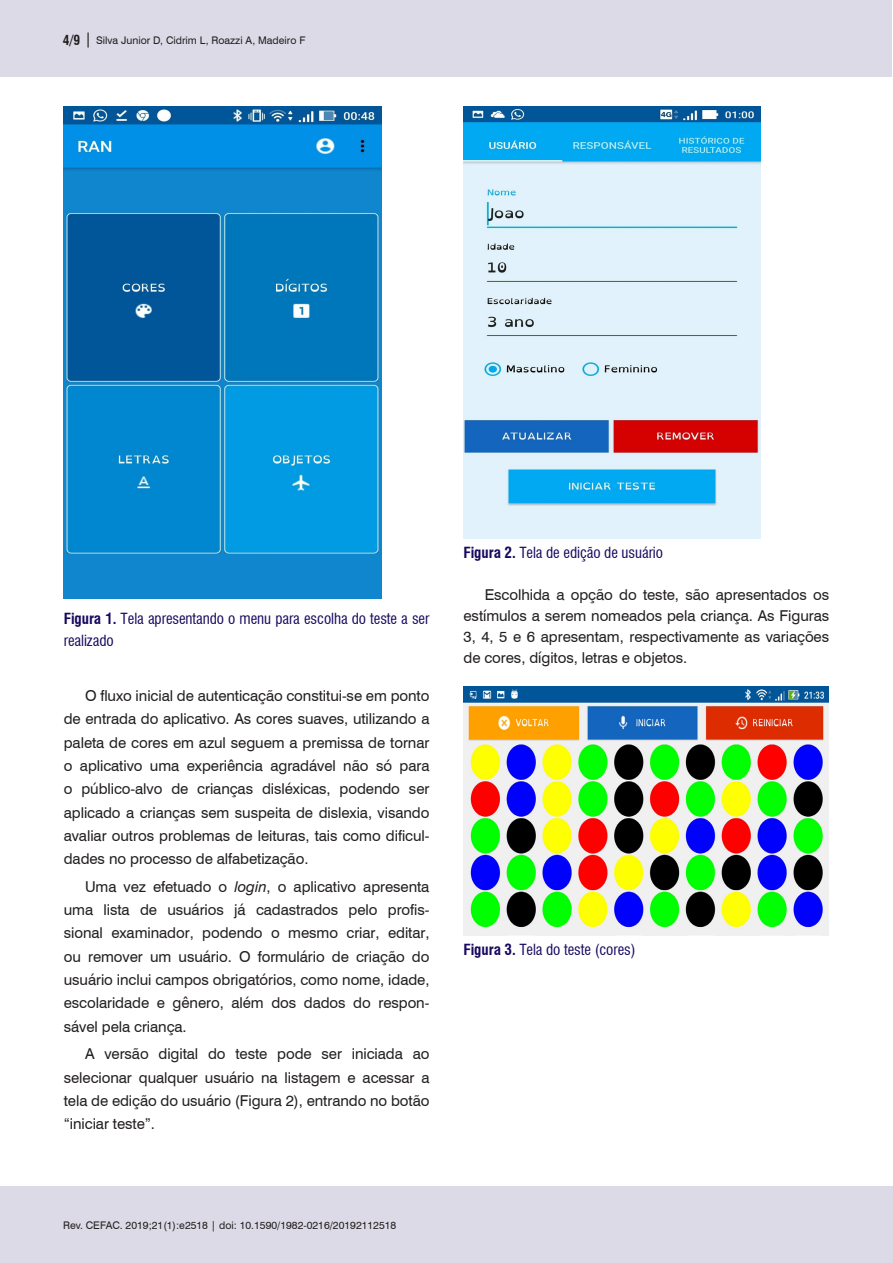
<style>
.page{position:relative;width:893px;height:1263px;background:#fff}
.page>*{position:absolute;margin:0;border:0;box-sizing:border-box;transform-origin:0 0}
.Corpo_do_texto{font:15px/23.2px "Swiss 721 BT";letter-spacing:-.005em;color:#231f20;text-align:justify}
.Titulo_tabelas_e_gr{font:condensed 15px/21.8px "Swiss 721 BT";letter-spacing:-.005em;color:#18085f}
.t1{font:10.5px "Swiss 721 BT";color:#231f20}
.s1{font-weight:700;font-stretch:condensed;font-size:13.5px}
.s2{font-size:15px}
.s3{font-weight:700}
.s4{font-style:italic}
</style>
<div class="page">
<div style="left:0;top:1186px;width:892px;height:77px;background:#dcdae7"></div>
<div style="left:0;top:0;width:892px;height:77px;background:#dcdae7"></div>
<img style="left:463px;top:106px;width:297px;height:432px">
<img style="left:463px;top:686px;width:365px;height:249px">
<img style="left:64px;top:106px;width:318px;height:492px">
<p class="t1" style="left:63px;top:33px;width:244px"><span class="s1">4/9</span> <span class="s2">|</span> Silva Junior D, Cidrim L, Roazzi A, Madeiro F</p>
<p class="Titulo_tabelas_e_gr" style="left:64px;top:608px;width:367px"><span class="s3">Figura 1.</span> Tela apresentando o menu para escolha do teste a ser realizado</p>
<p class="Corpo_do_texto" style="left:64px;top:684px;width:367px;text-indent:21px">O fluxo inicial de autenticação constitui-se em ponto de entrada do aplicativo. As cores suaves, utilizando a paleta de cores em azul seguem a premissa de tornar o aplicativo uma experiência agradável não só para o público-alvo de crianças disléxicas, podendo ser aplicado a crianças sem suspeita de dislexia, visando avaliar outros problemas de leituras, tais como dificul&shy;dades no processo de alfabetização.</p>
<p class="Corpo_do_texto" style="left:64px;top:874px;width:367px;text-indent:21px">Uma vez efetuado o <span class="s4">login</span>, o aplicativo apresenta uma lista de usuários já cadastrados pelo profis&shy;sional examinador, podendo o mesmo criar, editar, ou remover um usuário. O formulário de criação do usuário inclui campos obrigatórios, como nome, idade, escolaridade e gênero, além dos dados do respon&shy;sável pela criança.</p>
<p class="Corpo_do_texto" style="left:64px;top:1042px;width:367px;text-indent:21px">A versão digital do teste pode ser iniciada ao selecionar qualquer usuário na listagem e acessar a tela de edição do usuário (Figura 2), entrando no botão “iniciar teste”.</p>
<p class="Titulo_tabelas_e_gr" style="left:463px;top:541px;width:201px"><span class="s3">Figura 2.</span> Tela de edição de usuário</p>
<p class="Corpo_do_texto" style="left:463px;top:583px;width:367px;line-height:21px;text-indent:21px">Escolhida a opção do teste, são apresentados os estímulos a serem nomeados pela criança. As Figuras 3, 4, 5 e 6 apresentam, respectivamente as variações de cores, dígitos, letras e objetos.</p>
<p class="Titulo_tabelas_e_gr" style="left:463px;top:938px;width:174px"><span class="s3">Figura 3.</span> Tela do teste (cores)</p>
<p class="t1" style="left:63px;top:1218px;width:335px">Rev. CEFAC. 2019;21(1):e2518 | doi: 10.1590/1982-0216/20192112518</p>
</div>
